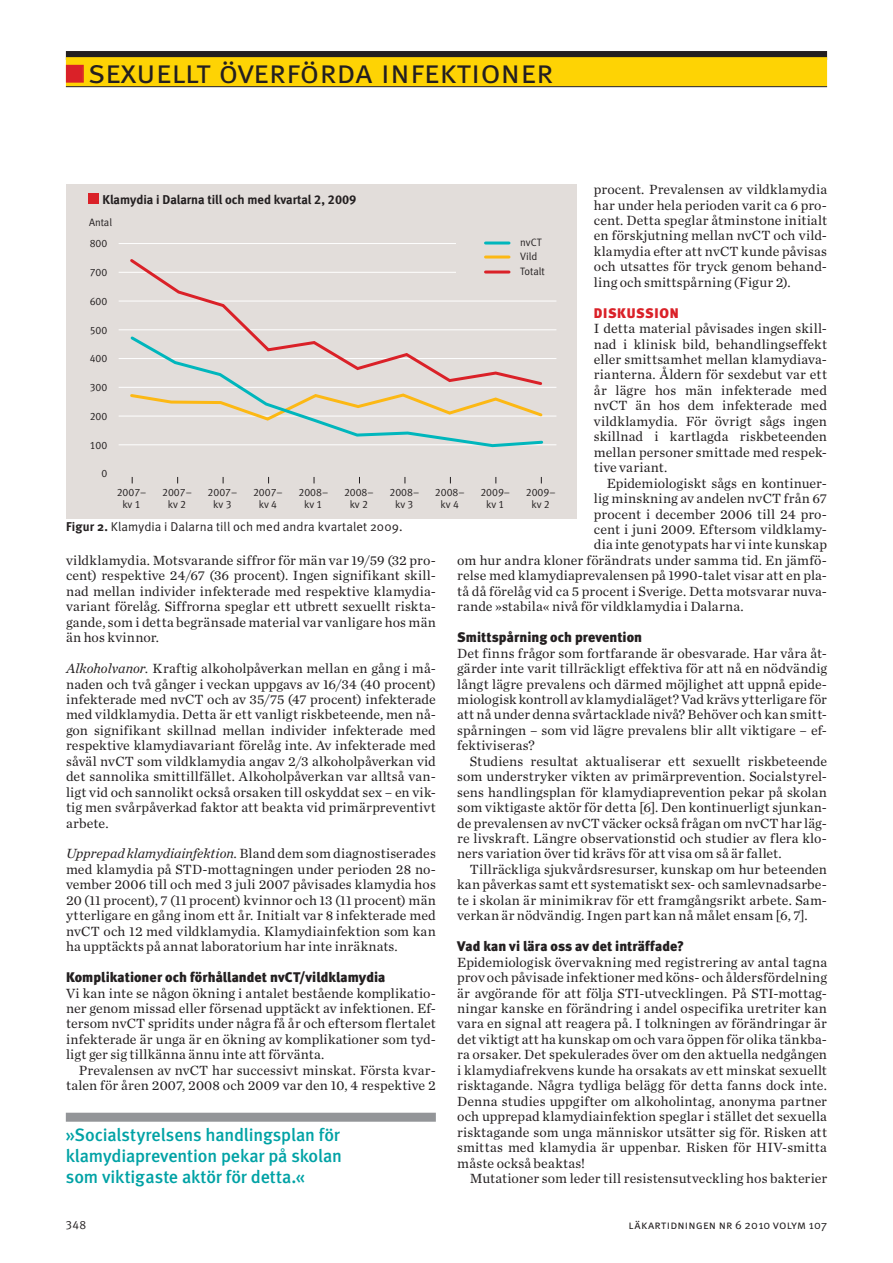
<style>
.page{position:relative;width:893px;height:1263px;background:#fff}
.page>*{position:absolute;margin:0;border:0;box-sizing:border-box;transform-origin:0 0}
.Vinj_Zapf-fyrkant{font:33px "Meta LT Normal Small Caps";color:#231f20}
.Citat_tema_över{font:18px/21px "Meta LT Medium";letter-spacing:-.005em;color:#00a2a5;text-align:justify}
.Br{font:13.95px/15.5px "Chronicle LT Text";letter-spacing:.01em;color:#231f20;text-align:justify}
.Br_indrag{font:13.95px/15.5px "Chronicle LT Text";letter-spacing:.01em;color:#231f20;text-align:justify}
.Mellanrub{font:13.95px "Meta LT Black";letter-spacing:.005em;color:#231f20}
.Mellanrub_metod{font:13.95px "Meta LT Black";letter-spacing:.05em;color:#da2128}
.Figurtxt{font:12.75px "Meta LT Normal";letter-spacing:.005em;color:#231f20}
.t1{font:12.75px "Meta LT Bold Tabular";color:#231f20}
.Pagina_kolumntitel{font:12px "Meta LT Normal Small Caps";letter-spacing:.015em;color:#231f20}
.t2{font:12px "Meta LT Normal Utilities";color:#231f20}
.t3{font:10.8px/11.1px "Meta LT Normal Tabular";color:#231f20;text-align:center}
.s1{color:#da2128}
.s2{font-size:31.5px}
.s3{font-family:"Meta LT Bold"}
.s4{font-style:italic}
</style>
<div class="page">
<div style="left:66px;top:51px;width:761px;height:9px;background:#231f20"></div>
<div style="left:66px;top:57px;width:761px;height:30px;background:#fed304"></div>
<hr style="left:66px;top:86px;width:761px;height:1px;background:#231f20">
<div style="left:66px;top:65px;width:18px;height:18px;border:2px solid #da2128"></div>
<div style="left:66px;top:184px;width:510px;height:334px;background:#e2ddda"></div>
<hr style="left:119px;top:243px;width:437px;height:1px;background:#fff">
<hr style="left:119px;top:272px;width:437px;height:1px;background:#fff">
<div style="left:456px;top:227px;width:106px;height:56px;background:#e2ddda"></div>
<hr style="left:119px;top:301px;width:437px;height:1px;background:#fff">
<hr style="left:119px;top:329px;width:437px;height:1px;background:#fff">
<hr style="left:119px;top:358px;width:437px;height:1px;background:#fff">
<hr style="left:119px;top:387px;width:437px;height:1px;background:#fff">
<hr style="left:119px;top:416px;width:437px;height:1px;background:#fff">
<hr style="left:119px;top:444px;width:437px;height:1px;background:#fff">
<svg style="left:127px;top:256px;width:417px;height:78px"></svg>
<svg style="left:128px;top:334px;width:417px;height:114px"></svg>
<hr style="left:485px;top:241px;width:24px;height:3px;background:#00b6bc">
<hr style="left:485px;top:255px;width:24px;height:3px;background:#fcb814">
<hr style="left:485px;top:270px;width:24px;height:3px;background:#da2128">
<div style="left:88px;top:193px;width:11px;height:11px;background:#da2128"></div>
<div style="left:66px;top:1113px;width:370px;height:9px;background:#939598"></div>
<p class="Vinj_Zapf-fyrkant" style="left:66px;top:52px;width:489px"><span class="s1">■</span> sexuellt <span class="s2">ö</span>verf<span class="s2">ö</span>rda infektioner</p>
<p class="Br_indrag" style="left:594px;top:182px;width:235px">procent. Prevalensen av vildklamydia har under hela perioden varit ca 6 pro&shy;cent. Detta speglar åtminstone initialt en förskjutning mellan nvCT och vild&shy;klamydia efter att nvCT kunde påvisas och utsattes för tryck genom behand&shy;ling och smittspårning (Figur 2).</p>
<p class="Mellanrub_metod" style="left:594px;top:304px;width:86px">DISKUSSION</p>
<p class="Br" style="left:594px;top:321px;width:235px">I detta material påvisades ingen skill&shy;nad i klinisk bild, behandlingseffekt eller smittsamhet mellan klamydiava&shy;rianterna. Åldern för sexdebut var ett år lägre hos män infekterade med nvCT än hos dem infekterade med vildklamydia. För övrigt sågs ingen skillnad i kartlagda riskbeteenden mellan personer smittade med respek&shy;tive variant.</p>
<p class="Br_indrag" style="left:607px;top:475px;width:222px">Epidemiologiskt sågs en kontinuer-</p>
<p class="Br_indrag" style="left:594px;top:491px;width:235px">lig minskning av andelen nvCT från 67</p>
<p class="Br_indrag" style="left:594px;top:506px;width:235px">procent i december 2006 till 24 pro-</p>
<p class="Br_indrag" style="left:594px;top:521px;width:235px">cent i juni 2009. Eftersom vildklamy-</p>
<p class="Br_indrag" style="left:594px;top:537px;width:235px">dia inte genotypats har vi inte kunskap</p>
<p class="Br_indrag" style="left:457px;top:552px;width:371px">om hur andra kloner förändrats under samma tid. En jämfö-</p>
<p class="Br_indrag" style="left:457px;top:568px;width:371px">relse med klamydiaprevalensen på 1990-talet visar att en pla-</p>
<p class="Br_indrag" style="left:457px;top:583px;width:371px">tå då förelåg vid ca 5 procent i Sverige. Detta motsvarar nuva-</p>
<p class="Br_indrag" style="left:457px;top:599px;width:288px">rande »stabila« nivå för vildklamydia i Dalarna.</p>
<p class="Mellanrub" style="left:457px;top:629px;width:186px">Smittspårning och prevention</p>
<p class="Br" style="left:457px;top:645px;width:371px">Det finns frågor som fortfarande är obesvarade. Har våra åt&shy;gärder inte varit tillräckligt effektiva för att nå en nödvändig långt lägre prevalens och därmed möjlighet att uppnå epide&shy;miologisk kontroll av klamydialäget? Vad krävs ytterligare för att nå under denna svårtacklade nivå? Behöver och kan smitt&shy;spårningen – som vid lägre prevalens blir allt viktigare – ef&shy;fektiviseras?</p>
<p class="Br_indrag" style="left:457px;top:753px;width:371px;text-indent:13px">Studiens resultat aktualiserar ett sexuellt riskbeteende som understryker vikten av primärprevention. Socialstyrel&shy;sens handlingsplan för klamydiaprevention pekar på skolan som viktigaste aktör för detta [6]. Den kontinuerligt sjunkan&shy;de prevalensen av nvCT väcker också frågan om nvCT har läg&shy;re livskraft. Längre observationstid och studier av flera klo&shy;ners variation över tid krävs för att visa om så är fallet.</p>
<p class="Br_indrag" style="left:457px;top:861px;width:371px;text-indent:13px">Tillräckliga sjukvårdsresurser, kunskap om hur beteenden kan påverkas samt ett systematiskt sex- och samlevnadsarbe&shy;te i skolan är minimikrav för ett framgångsrikt arbete. Sam&shy;verkan är nödvändig. Ingen part kan nå målet ensam [6, 7].</p>
<p class="Mellanrub" style="left:457px;top:938px;width:228px">Vad kan vi lära oss av det inträffade?</p>
<p class="Br" style="left:457px;top:954px;width:371px">Epidemiologisk övervakning med registrering av antal tagna prov och påvisade infektioner med köns- och åldersfördelning är avgörande för att följa STI-utvecklingen. På STI-mottag&shy;ningar kanske en förändring i andel ospecifika uretriter kan vara en signal att reagera på. I tolkningen av förändringar är det viktigt att ha kunskap om och vara öppen för olika tänkba&shy;ra orsaker. Det spekulerades över om den aktuella nedgången i klamydiafrekvens kunde ha orsakats av ett minskat sexuellt risktagande. Några tydliga belägg för detta fanns dock inte.<br>Denna studies uppgifter om alkoholintag, anonyma partner och upprepad klamydiainfektion speglar i stället det sexuella risktagande som unga människor utsätter sig för. Risken att smittas med klamydia är uppenbar. Risken för HIV-smitta måste också beaktas!</p>
<p class="Br_indrag" style="left:470px;top:1170px;width:359px">Mutationer som leder till resistensutveckling hos bakterier</p>
<p class="t1" style="left:102px;top:192px;width:255px">Klamydia i Dalarna till och med kvartal 2, 2009</p>
<p class="t3" style="left:89px;top:217px;width:25px">Antal</p>
<p class="t3" style="left:520px;top:235px;width:26px;line-height:14.4px;text-align:left">nvCT<br>Vild<br>Totalt</p>
<p class="t3" style="left:90px;top:238px;width:19px">800</p>
<p class="t3" style="left:90px;top:267px;width:19px">700</p>
<p class="t3" style="left:90px;top:295px;width:19px">600</p>
<p class="t3" style="left:90px;top:324px;width:19px">500</p>
<p class="t3" style="left:90px;top:353px;width:19px">400</p>
<p class="t3" style="left:90px;top:382px;width:19px">300</p>
<p class="t3" style="left:90px;top:410px;width:19px">200</p>
<p class="t3" style="left:90px;top:439px;width:19px">100</p>
<p class="t3" style="left:101px;top:468px;width:7px">0</p>
<p class="t3" style="left:117px;top:487px;width:31px">2007– kv 1</p>
<p class="t3" style="left:162px;top:487px;width:31px">2007– kv 2</p>
<p class="t3" style="left:208px;top:487px;width:31px">2007– kv 3</p>
<p class="t3" style="left:253px;top:487px;width:31px">2007– kv 4</p>
<p class="t3" style="left:299px;top:487px;width:31px">2008– kv 1</p>
<p class="t3" style="left:344px;top:487px;width:31px">2008– kv 2</p>
<p class="t3" style="left:389px;top:487px;width:31px">2008– kv 3</p>
<p class="t3" style="left:435px;top:487px;width:31px">2008– kv 4</p>
<p class="t3" style="left:480px;top:487px;width:31px">2009– kv 1</p>
<p class="t3" style="left:526px;top:487px;width:31px">2009– kv 2</p>
<p class="Figurtxt" style="left:66px;top:519px;width:338px"><span class="s3">Figur 2.</span> Klamydia i Dalarna till och med andra kvartalet 2009.</p>
<p class="Br" style="left:66px;top:552px;width:371px">vildklamydia. Motsvarande siffror för män var 19/59 (32 pro&shy;cent) respektive 24/67 (36 procent). Ingen signifikant skill&shy;nad mellan individer infekterade med respektive klamydia&shy;variant förelåg. Siffrorna speglar ett utbrett sexuellt riskta&shy;gande, som i detta begränsade material var vanligare hos män än hos kvinnor.</p>
<p class="Br" style="left:66px;top:660px;width:371px"><span class="s4">Alkoholvanor.</span> Kraftig alkoholpåverkan mellan en gång i må&shy;naden och två gånger i veckan uppgavs av 16/34 (40 procent) infekterade med nvCT och av 35/75 (47 procent) infekterade med vildklamydia. Detta är ett vanligt riskbeteende, men nå&shy;gon signifikant skillnad mellan individer infekterade med respektive klamydiavariant förelåg inte. Av infekterade med såväl nvCT som vildklamydia angav 2/3 alkoholpåverkan vid det sannolika smittillfället. Alkoholpåverkan var alltså van&shy;ligt vid och sannolikt också orsaken till oskyddat sex – en vik&shy;tig men svårpåverkad faktor att beakta vid primärpreventivt arbete.</p>
<p class="Br" style="left:66px;top:846px;width:371px"><span class="s4">Upprepad klamydiainfektion.</span> Bland dem som diagnostiserades med klamydia på STD-mottagningen under perioden 28 no&shy;vember 2006 till och med 3 juli 2007 påvisades klamydia hos 20 (11 procent), 7 (11 procent) kvinnor och 13 (11 procent) män ytterligare en gång inom ett år. Initialt var 8 infekterade med nvCT och 12 med vildklamydia. Klamydiainfektion som kan ha upptäckts på annat laboratorium har inte inräknats.</p>
<p class="Mellanrub" style="left:66px;top:969px;width:321px">Komplikationer och förhållandet nvCT/vildklamydia</p>
<p class="Br" style="left:66px;top:985px;width:371px">Vi kan inte se någon ökning i antalet bestående komplikatio&shy;ner genom missad eller försenad upptäckt av infektionen. Ef&shy;tersom nvCT spridits under några få år och eftersom flertalet infekterade är unga är en ökning av komplikationer som tyd&shy;ligt ger sig tillkänna ännu inte att förvänta.</p>
<p class="Br_indrag" style="left:66px;top:1062px;width:371px;text-align:right">Prevalensen av nvCT har successivt minskat. Första kvar&shy;talen för åren 2007, 2008 och 2009 var den 10, 4 respektive 2</p>
<p class="Citat_tema_över" style="left:66px;top:1124px;width:278px">»Socialstyrelsens handlingsplan för klamydiaprevention pekar på skolan som viktigaste aktör för detta.«</p>
<p class="t2" style="left:66px;top:1218px;width:22px">348</p>
<p class="Pagina_kolumntitel" style="left:629px;top:1218px;width:200px">läkartidningen nr 6 2010 volym 107</p>
</div>
